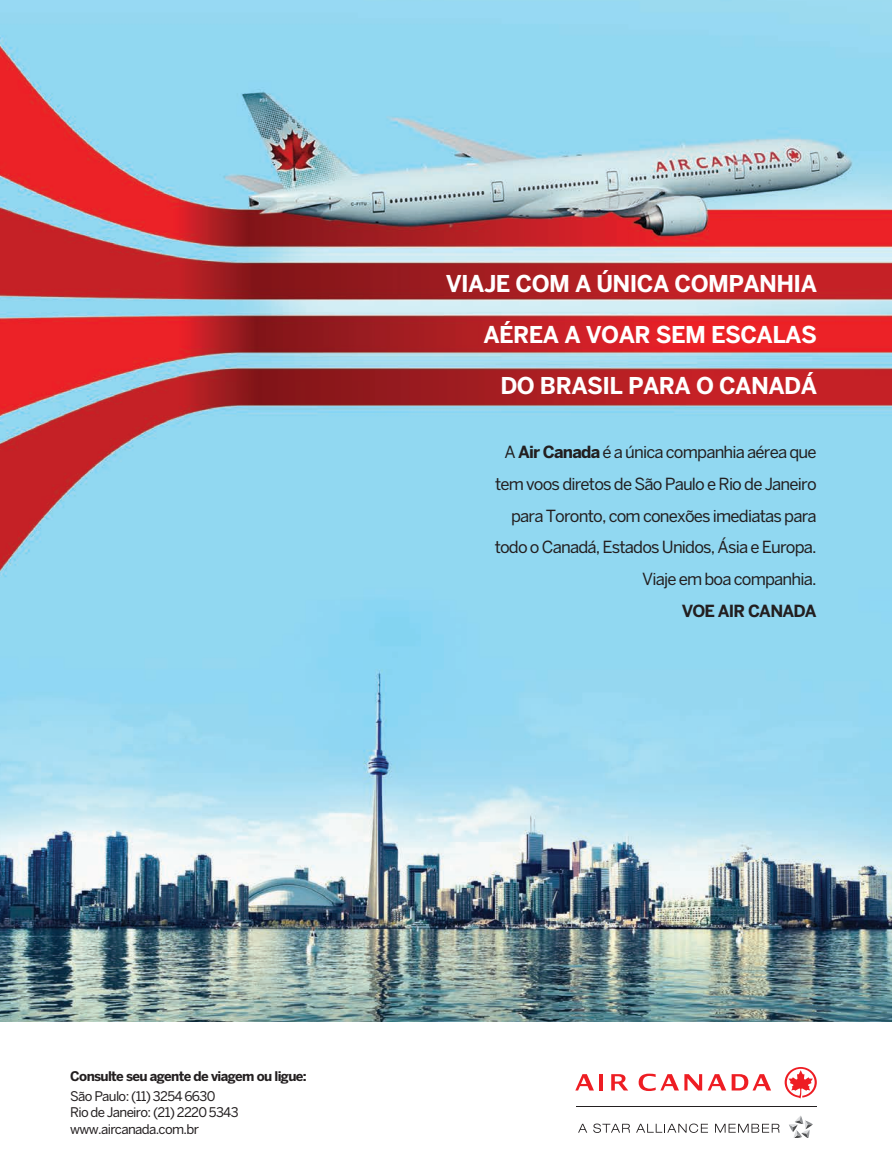
<style>
.page{position:relative;width:892px;height:1173px;background:#fff}
.page>*{position:absolute;margin:0;border:0;box-sizing:border-box;transform-origin:0 0}
.t1{font:700 22.95px "Benton Sans";letter-spacing:-.025em;color:#fff}
.t2{font:16.65px/31.7px "Benton Sans";letter-spacing:-.05em;color:#231f20;text-align:right}
.t3{font:700 16.65px "Benton Sans";letter-spacing:-.05em;color:#231f20}
.t4{font:13.2px/15.9px "Benton Sans";letter-spacing:-.05em;color:#231f20}
.t5{font:700 13.2px "Benton Sans";letter-spacing:-.05em;color:#231f20}
.s1{font-weight:700}
</style>
<div class="page">
<img style="left:0;top:0;width:892px;height:1022px">
<hr style="left:577px;top:1105px;width:240px;height:1px;background:#231f20">
<svg style="left:789px;top:1115px;width:24px;height:22px"></svg>
<svg style="left:578px;top:1123px;width:9px;height:9px"></svg>
<svg style="left:593px;top:1123px;width:37px;height:10px"></svg>
<svg style="left:636px;top:1123px;width:72px;height:10px"></svg>
<svg style="left:715px;top:1123px;width:65px;height:9px"></svg>
<svg style="left:785px;top:1067px;width:32px;height:31px"></svg>
<svg style="left:611px;top:1074px;width:17px;height:16px"></svg>
<svg style="left:575px;top:1074px;width:19px;height:16px"></svg>
<hr style="left:599px;top:1074px;width:4px;height:16px;background:#ee1d23">
<svg style="left:708px;top:1074px;width:18px;height:16px"></svg>
<svg style="left:639px;top:1073px;width:63px;height:18px"></svg>
<svg style="left:732px;top:1074px;width:39px;height:16px"></svg>
<h1 class="t1" style="left:446px;top:270px;width:373px">VIAJE COM A ÚNICA COMPANHIA</h1>
<h1 class="t1" style="left:483px;top:321px;width:335px">AÉREA A VOAR SEM ESCALAS</h1>
<h1 class="t1" style="left:501px;top:372px;width:318px">DO BRASIL PARA O CANADÁ</h1>
<p class="t2" style="left:495px;top:436px;width:323px">A <span class="s1">Air Canada</span> é a única companhia aérea que tem voos diretos de São Paulo e Rio de Janeiro para Toronto, com conexões imediatas para todo o Canadá, Estados Unidos, Ásia e Europa.<br>Viaje em boa companhia.</p>
<p class="t3" style="left:682px;top:600px;width:136px">VOE AIR CANADA</p>
<p class="t5" style="left:70px;top:1068px;width:238px">Consulte seu agente de viagem ou ligue:</p>
<p class="t4" style="left:70px;top:1087px;width:170px">São Paulo: (11) 3254 6630<br>Rio de Janeiro: (21) 2220 5343</p>
<p class="t4" style="left:70px;top:1121px;width:130px">www.aircanada.com.br</p>
</div>
